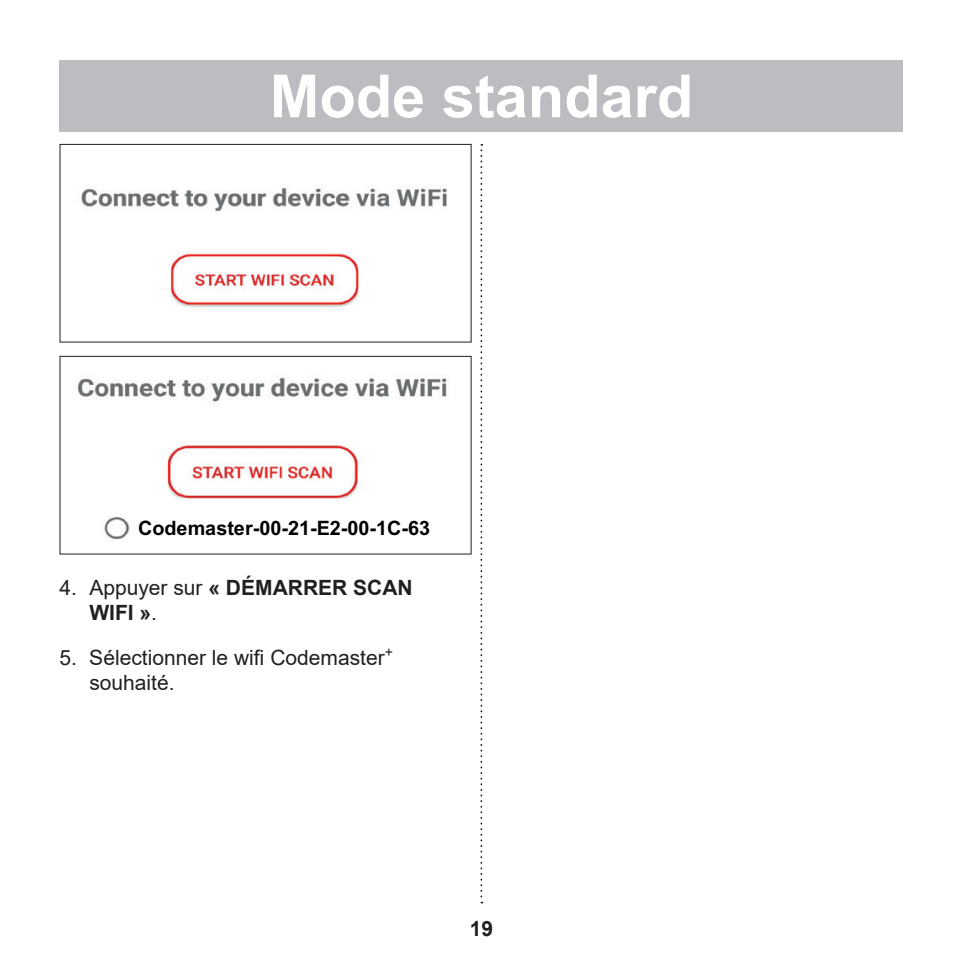
<style>
.page{position:relative;width:963px;height:963px;background:#fff}
.page>*{position:absolute;margin:0;border:0;box-sizing:border-box;transform-origin:0 0}
.t1{font:700 59.5px "Arial";color:#fff}
.t2{font:21px/25.2px "Arial";color:#231f20}
.t3{font:700 21px/25.2px "Arial";color:#231f20}
.t4{font:700 19.95px "Arial";color:#000001}
.s1{font-weight:400}
</style>
<div class="page">
<svg style="left:480px;top:144px;width:2px;height:759px"></svg>
<img style="left:81px;top:187px;width:366px;height:120px">
<div style="left:60px;top:144px;width:411px;height:198px;border:1px solid #231f20"></div>
<img style="left:77px;top:375px;width:370px;height:165px">
<div style="left:135px;top:508px;width:321px;height:37px;background:#fff"></div>
<div style="left:60px;top:356px;width:411px;height:198px;border:1px solid #231f20"></div>
<div style="left:60px;top:60px;width:843px;height:71px;background:#bcbdc0"></div>
<h1 class="t1" style="left:270px;top:54px;width:425px">Mode standard</h1>
<h1 class="t1" style="left:417px;top:54px;width:129px">Ti re</h1>
<p class="t4" style="left:138px;top:513px;width:293px">Codemaster-00-21-E2-00-1C-63</p>
<p class="t3" style="left:89px;top:574px;width:325px;text-indent:-30px"><span class="s1">4. Appuyer sur</span> « DÉMARRER SCAN<br>WIFI »<span class="s1">.</span></p>
<p class="t2" style="left:89px;top:644px;width:305px;text-indent:-30px">5. Sélectionner le wifi Codemaster<sup>+ </sup>souhaité.</p>
<p class="t3" style="left:470px;top:916px;width:25px">19</p>
</div>
